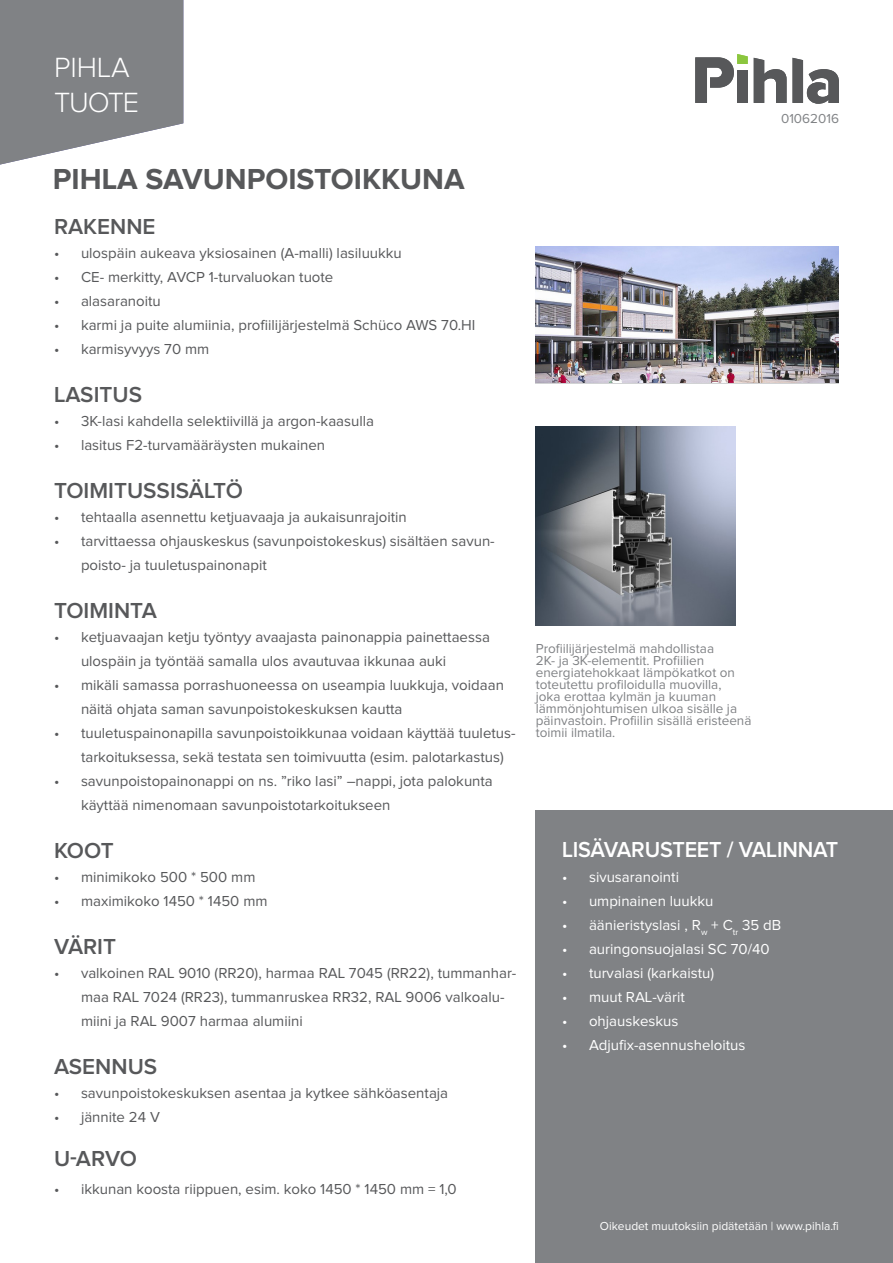
<style>
.page{position:relative;width:893px;height:1263px;background:#fff}
.page>*{position:absolute;margin:0;border:0;box-sizing:border-box;transform-origin:0 0}
.TUOTTEEN_NIMI{font:700 30px "Proxima Nova";color:#57585a}
.ISO_otsikko{font:300 28.8px "Proxima Nova";color:#fff}
.Otsikko_leipätekstis{font:600 22.5px "Proxima Nova";color:#57585a}
.Otsikko_leipätekstis-2{font:600 22.5px "Proxima Nova";letter-spacing:-.01em;color:#fff;scale:.96 1}
.Leipäteksti{font:600 22.5px "Proxima Nova";color:#57585a}
.t1{font:15px/24px "Proxima Nova";color:#57585a}
.t2{font:15px "Proxima Nova";color:#fff}
.Kuvateksti{font:13.5px/12px "Proxima Nova";color:#808285}
.www_valkoinen{font:12px "Proxima Nova";color:#fff}
</style>
<div class="page">
<div style="left:536px;top:810px;width:357px;height:453px;background:#808285"></div>
<svg style="left:695px;top:54px;width:53px;height:49px"></svg>
<svg style="left:754px;top:58px;width:85px;height:46px"></svg>
<svg style="left:0;top:0;width:183px;height:165px;background:#909194"></svg>
<img style="left:536px;top:246px;width:303px;height:137px">
<img style="left:536px;top:426px;width:200px;height:200px">
<p class="ISO_otsikko" style="left:54px;top:54px;width:77px">PIHLA</p>
<p class="ISO_otsikko" style="left:70px;top:89px;width:80px">ERMO</p>
<p class="ISO_otsikko" style="left:54px;top:89px;width:87px">TUOTE</p>
<p class="TUOTTEEN_NIMI" style="left:53px;top:165px;width:413px">PIHLA SAVUNPOISTOIKKUNA</p>
<p class="Leipäteksti" style="left:54px;top:216px;width:103px">RAKENNE</p>
<p class="t1" style="left:54px;top:242px;width:349px">• ulospäin aukeava yksiosainen (A-malli) lasiluukku</p>
<p class="t1" style="left:54px;top:266px;width:281px">• CE- merkitty, AVCP 1-turvaluokan tuote</p>
<p class="t1" style="left:54px;top:290px;width:108px">• alasaranoitu</p>
<p class="t1" style="left:54px;top:314px;width:423px">• karmi ja puite alumiinia, profiilijärjestelmä Schüco AWS 70.HI</p>
<p class="t1" style="left:54px;top:338px;width:157px">• karmisyvyys 70 mm</p>
<p class="Leipäteksti" style="left:54px;top:384px;width:90px">LASITUS</p>
<p class="t1" style="left:54px;top:410px;width:322px">• 3K-lasi kahdella selektiivillä ja argon-kaasulla</p>
<p class="t1" style="left:54px;top:434px;width:273px">• lasitus F2-turvamääräysten mukainen</p>
<p class="Otsikko_leipätekstis" style="left:54px;top:480px;width:190px">TOIMITUSSISÄLTÖ</p>
<p class="t1" style="left:54px;top:506px;width:354px">• tehtaalla asennettu ketjuavaaja ja aukaisunrajoitin</p>
<p class="t1" style="left:81px;top:530px;width:415px;text-indent:-27px">• tarvittaessa ohjauskeskus (savunpoistokeskus) sisältäen savun&shy;poisto- ja tuuletuspainonapit</p>
<p class="Otsikko_leipätekstis" style="left:54px;top:600px;width:104px">TOIMINTA</p>
<p class="t1" style="left:81px;top:626px;width:410px;text-indent:-27px">• ketjuavaajan ketju työntyy avaajasta painonappia painettaessa ulospäin ja työntää samalla ulos avautuvaa ikkunaa auki</p>
<p class="t1" style="left:81px;top:674px;width:424px;text-indent:-27px">• mikäli samassa porrashuoneessa on useampia luukkuja, voidaan näitä ohjata saman savunpoistokeskuksen kautta</p>
<p class="t1" style="left:81px;top:722px;width:436px;text-indent:-27px">• tuuletuspainonapilla savunpoistoikkunaa voidaan käyttää tuuletus&shy;tarkoituksessa, sekä testata sen toimivuutta (esim. palotarkastus)</p>
<p class="t1" style="left:81px;top:770px;width:413px;text-indent:-27px">• savunpoistopainonappi on ns. ”riko lasi” –nappi, jota palokunta käyttää nimenomaan savunpoistotarkoitukseen</p>
<p class="Otsikko_leipätekstis" style="left:54px;top:840px;width:61px">KOOT</p>
<p class="t1" style="left:54px;top:866px;width:203px">• minimikoko 500 * 500 mm</p>
<p class="t1" style="left:54px;top:890px;width:215px">• maximikoko 1450 * 1450 mm</p>
<p class="Otsikko_leipätekstis" style="left:54px;top:936px;width:64px">VÄRIT</p>
<p class="t1" style="left:81px;top:962px;width:437px;text-indent:-27px">• valkoinen RAL 9010 (RR20), harmaa RAL 7045 (RR22), tummanhar&shy;maa RAL 7024 (RR23), tummanruskea RR32, RAL 9006 valkoalu&shy;miini ja RAL 9007 harmaa alumiini</p>
<p class="Otsikko_leipätekstis" style="left:54px;top:1056px;width:105px">ASENNUS</p>
<p class="t1" style="left:54px;top:1082px;width:396px">• savunpoistokeskuksen asentaa ja kytkee sähköasentaja</p>
<p class="t1" style="left:54px;top:1106px;width:107px">• jännite 24 V</p>
<p class="Otsikko_leipätekstis" style="left:54px;top:1148px;width:84px">U-ARVO</p>
<p class="t1" style="left:54px;top:1178px;width:404px">• ikkunan koosta riippuen, esim. koko 1450 * 1450 mm = 1,0</p>
<p class="Kuvateksti" style="left:781px;top:113px;width:59px">01062016</p>
<p class="Kuvateksti" style="left:536px;top:643px;width:217px">Profiilijärjestelmä mahdollistaa<br>2K- ja 3K-elementit. Profiilien energiatehokkaat lämpökatkot on toteutettu profiloidulla muovilla,<br>joka erottaa kylmän ja kuuman lämmönjohtumisen ulkoa sisälle ja päinvastoin. Profiilin sisällä eristeenä toimii ilmatila.</p>
<p class="Otsikko_leipätekstis-2" style="left:562px;top:839px;width:289px">LISÄVARUSTEET / VALINNAT</p>
<p class="t2" style="left:562px;top:870px;width:119px">• sivusaranointi</p>
<p class="t2" style="left:562px;top:894px;width:153px">• umpinainen luukku</p>
<p class="t2" style="left:562px;top:918px;width:221px">• äänieristyslasi , R<sub>w</sub> + C<sub>tr</sub> 35 dB</p>
<p class="t2" style="left:562px;top:942px;width:209px">• auringonsuojalasi SC 70/40</p>
<p class="t2" style="left:562px;top:966px;width:154px">• turvalasi (karkaistu)</p>
<p class="t2" style="left:562px;top:990px;width:124px">• muut RAL-värit</p>
<p class="t2" style="left:562px;top:1014px;width:118px">• ohjauskeskus</p>
<p class="t2" style="left:562px;top:1038px;width:185px">• Adjufix-asennusheloitus</p>
<p class="www_valkoinen" style="left:600px;top:1221px;width:241px">Oikeudet muutoksiin pidätetään | www.pihla.fi</p>
</div>
